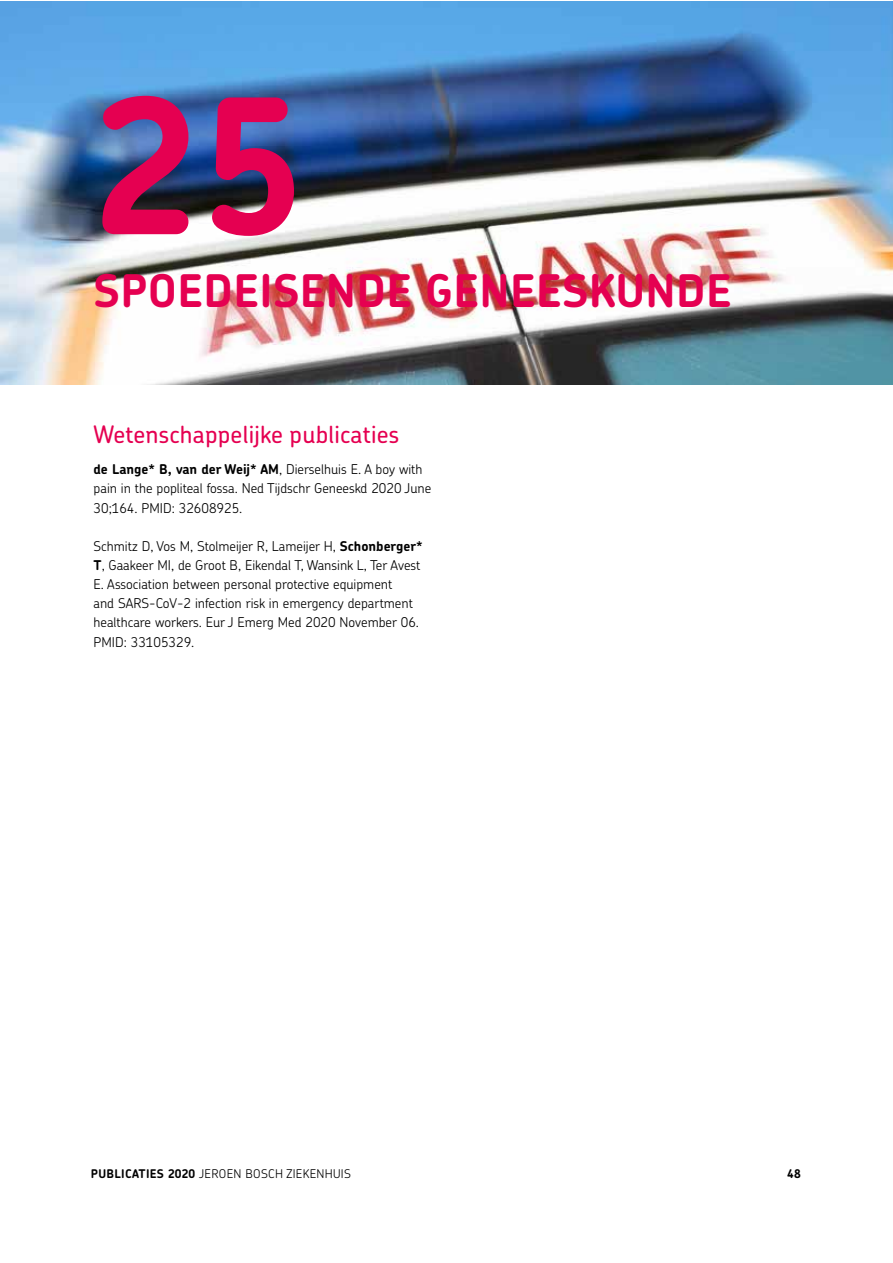
<style>
.page{position:relative;width:893px;height:1263px;background:#fff}
.page>*{position:absolute;margin:0;border:0;box-sizing:border-box;transform-origin:0 0}
.t1{font:700 187.5px "Chevin Pro";color:#e50051}
.t2{font:700 45px "Chevin Pro";letter-spacing:.01em;color:#e50051}
.t3{font:500 24px "Chevin Pro";letter-spacing:.01em;color:#e50051}
.t4{font:300 13.5px/19.2px "Chevin Pro";color:#000}
.t5{font:300 12px "Chevin Pro";letter-spacing:.025em;color:#000}
.t6{font:700 12px "Chevin Pro";color:#000}
.s1{font-weight:700}
</style>
<div class="page">
<img style="left:0;top:1px;width:893px;height:383px">
<h1 class="t1" style="left:94px;top:43px;width:213px">25</h1>
<h2 class="t2" style="left:94px;top:261px;width:640px">SPOEDEISENDE GENEESKUNDE</h2>
<h3 class="t3" style="left:94px;top:418px;width:307px">Wetenschappelijke publicaties</h3>
<p class="t4" style="left:94px;top:459px;width:339px"><span class="s1">de Lange* B, van der Weij* AM</span>, Dierselhuis E. A boy with pain in the popliteal fossa. Ned Tijdschr Geneeskd 2020 June<br>30;164. PMID: 32608925.</p>
<p class="t4" style="left:94px;top:536px;width:331px">Schmitz D, Vos M, Stolmeijer R, Lameijer H, <span class="s1">Schonberger* T</span>, Gaakeer MI, de Groot B, Eikendal T, Wansink L, Ter Avest E. Association between personal protective equipment<br>and SARS-CoV-2 infection risk in emergency department healthcare workers. Eur J Emerg Med 2020 November 06.<br>PMID: 33105329.</p>
<p class="t5" style="left:91px;top:1166px;width:262px"><span class="s1">PUBLICATIES 2020</span> JEROEN BOSCH ZIEKENHUIS</p>
<p class="t6" style="left:787px;top:1166px;width:15px">48</p>
</div>
